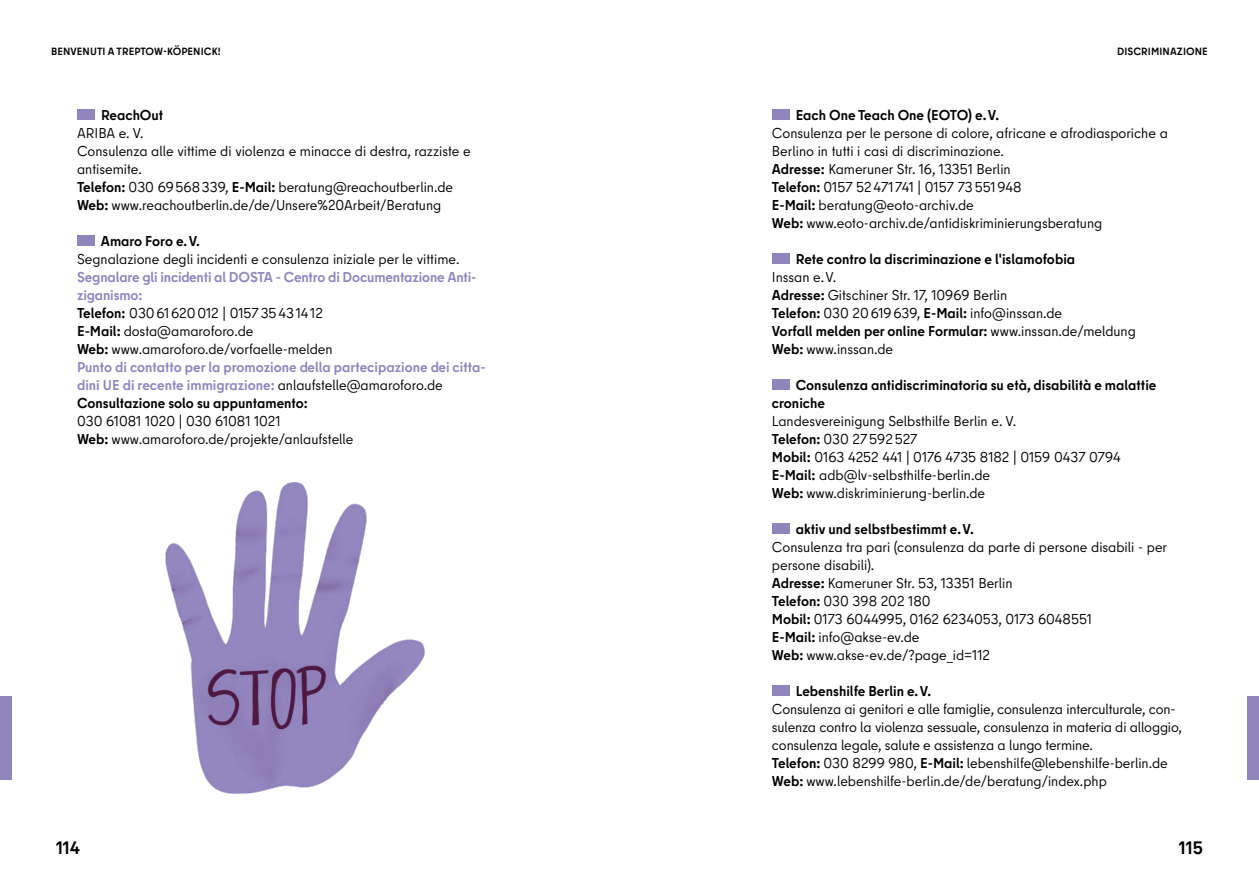
<style>
.page{position:relative;width:1259px;height:893px;background:#fff}
.page>*{position:absolute;margin:0;border:0;box-sizing:border-box;transform-origin:0 0}
.t1{font:700 18px "Berlin Type";color:#000}
.t2{font:14.25px/18px "Berlin Type";color:#000}
.t3{font:700 14.25px/18px "Berlin Type";letter-spacing:-.005em;color:#9185be}
.t4{font:700 14.25px/18px "Berlin Type";color:#000}
.t5{font:700 10.5px "Berlin Type";letter-spacing:.01em;color:#000}
.s1{font-weight:700}
.s2{color:#000}
.s3{font-weight:400;color:#000}
</style>
<div class="page">
<div style="left:77px;top:110px;width:18px;height:10px;background:#9185be"></div>
<div style="left:77px;top:236px;width:18px;height:10px;background:#9185be"></div>
<div style="left:772px;top:110px;width:18px;height:10px;background:#9185be"></div>
<div style="left:772px;top:254px;width:18px;height:10px;background:#9185be"></div>
<div style="left:772px;top:380px;width:18px;height:10px;background:#9185be"></div>
<div style="left:772px;top:524px;width:18px;height:10px;background:#9185be"></div>
<div style="left:772px;top:686px;width:18px;height:10px;background:#9185be"></div>
<img style="left:165px;top:482px;width:260px;height:312px">
<div style="left:1247px;top:696px;width:12px;height:84px;background:#9185be"></div>
<div style="left:0;top:696px;width:11px;height:84px;background:#9185be"></div>
<p class="t5" style="left:51px;top:44px;width:171px">BENVENUTI A TREPTOW-KÖPENICK!</p>
<p class="t5" style="left:1117px;top:45px;width:92px">DISCRIMINAZIONE</p>
<p class="t4" style="left:101px;top:106px;width:64px">ReachOut</p>
<p class="t2" style="left:77px;top:124px;width:395px">ARIBA e. V.<br>Consulenza alle vittime di violenza e minacce di destra, razziste e antisemite.<br><span class="s1">Telefon:</span> 030 69568339, <span class="s1">E-Mail:</span> beratung@reachoutberlin.de <span class="s1">Web:</span> www.reachoutberlin.de/de/Unsere%20Arbeit/Beratung</p>
<p class="t4" style="left:101px;top:232px;width:101px">Amaro Foro e.V.</p>
<p class="t2" style="left:77px;top:250px;width:384px">Segnalazione degli incidenti e consulenza iniziale per le vittime.</p>
<p class="t3" style="left:77px;top:268px;width:410px">Segnalare gli incidenti al DOSTA - Centro di Documentazione Anti&shy;ziganismo:<br><span class="s2">Telefon:</span> <span class="s3">03061620012 | 015735431412<br></span><span class="s2">E-Mail:</span> <span class="s3">dosta@amaroforo.de<br></span><span class="s2">Web:</span> <span class="s3">www.amaroforo.de/vorfaelle-melden<br></span>Punto di contatto per la promozione della partecipazione dei citta&shy;dini UE di recente immigrazione: <span class="s3">anlaufstelle@amaroforo.de </span><span class="s2">Consultazione solo su appuntamento:</span></p>
<p class="t2" style="left:77px;top:412px;width:278px">030 61081 1020 | 030 61081 1021<br><span class="s1">Web:</span> www.amaroforo.de/projekte/anlaufstelle</p>
<p class="t4" style="left:796px;top:106px;width:205px">Each One Teach One (EOTO) e.V.</p>
<p class="t2" style="left:772px;top:124px;width:397px">Consulenza per le persone di colore, africane e afrodiasporiche a Berlino in tutti i casi di discriminazione.<br><span class="s1">Adresse:</span> Kameruner Str. 16, 13351 Berlin<br><span class="s1">Telefon:</span> 0157 52471741 | 0157 73551948<br><span class="s1">E-Mail:</span> beratung@eoto-archiv.de<br><span class="s1">Web:</span> www.eoto-archiv.de/antidiskriminierungsberatung</p>
<p class="t4" style="left:796px;top:250px;width:281px">Rete contro la discriminazione e l'islamofobia</p>
<p class="t2" style="left:772px;top:268px;width:365px">Inssan e.V.<br><span class="s1">Adresse:</span> Gitschiner Str. 17, 10969 Berlin<br><span class="s1">Telefon:</span> 030 20619639, <span class="s1">E-Mail:</span> info@inssan.de<br><span class="s1">Vorfall melden per online Formular:</span> www.inssan.de/meldung <span class="s1">Web:</span> www.inssan.de</p>
<p class="t4" style="left:772px;top:376px;width:386px;text-indent:24px">Consulenza antidiscriminatoria su età, disabilità e malattie croniche</p>
<p class="t2" style="left:772px;top:412px;width:350px">Landesvereinigung Selbsthilfe Berlin e. V.<br><span class="s1">Telefon:</span> 030 27592527<br><span class="s1">Mobil:</span> 0163 4252 441 | 0176 4735 8182 | 0159 0437 0794<br><span class="s1">E-Mail:</span> adb@lv-selbsthilfe-berlin.de<br><span class="s1">Web:</span> www.diskriminierung-berlin.de</p>
<p class="t4" style="left:796px;top:520px;width:179px">aktiv und selbstbestimmt e.V.</p>
<p class="t2" style="left:772px;top:538px;width:397px">Consulenza tra pari (consulenza da parte di persone disabili - per persone disabili).<br><span class="s1">Adresse:</span> Kameruner Str. 53, 13351 Berlin<br><span class="s1">Telefon:</span> 030 398 202 180<br><span class="s1">Mobil:</span> 0173 6044995, 0162 6234053, 0173 6048551<br><span class="s1">E-Mail:</span> info@akse-ev.de<br><span class="s1">Web:</span> www.akse-ev.de/?page_id=112</p>
<p class="t4" style="left:796px;top:682px;width:137px">Lebenshilfe Berlin e.V.</p>
<p class="t2" style="left:772px;top:700px;width:412px">Consulenza ai genitori e alle famiglie, consulenza interculturale, con&shy;sulenza contro la violenza sessuale, consulenza in materia di alloggio, consulenza legale, salute e assistenza a lungo termine.<br><span class="s1">Telefon:</span> 030 8299 980, <span class="s1">E-Mail:</span> lebenshilfe@lebenshilfe-berlin.de <span class="s1">Web:</span> www.lebenshilfe-berlin.de/de/beratung/index.php</p>
<p class="t1" style="left:56px;top:836px;width:25px">114</p>
<p class="t1" style="left:1178px;top:836px;width:26px">115</p>
</div>
